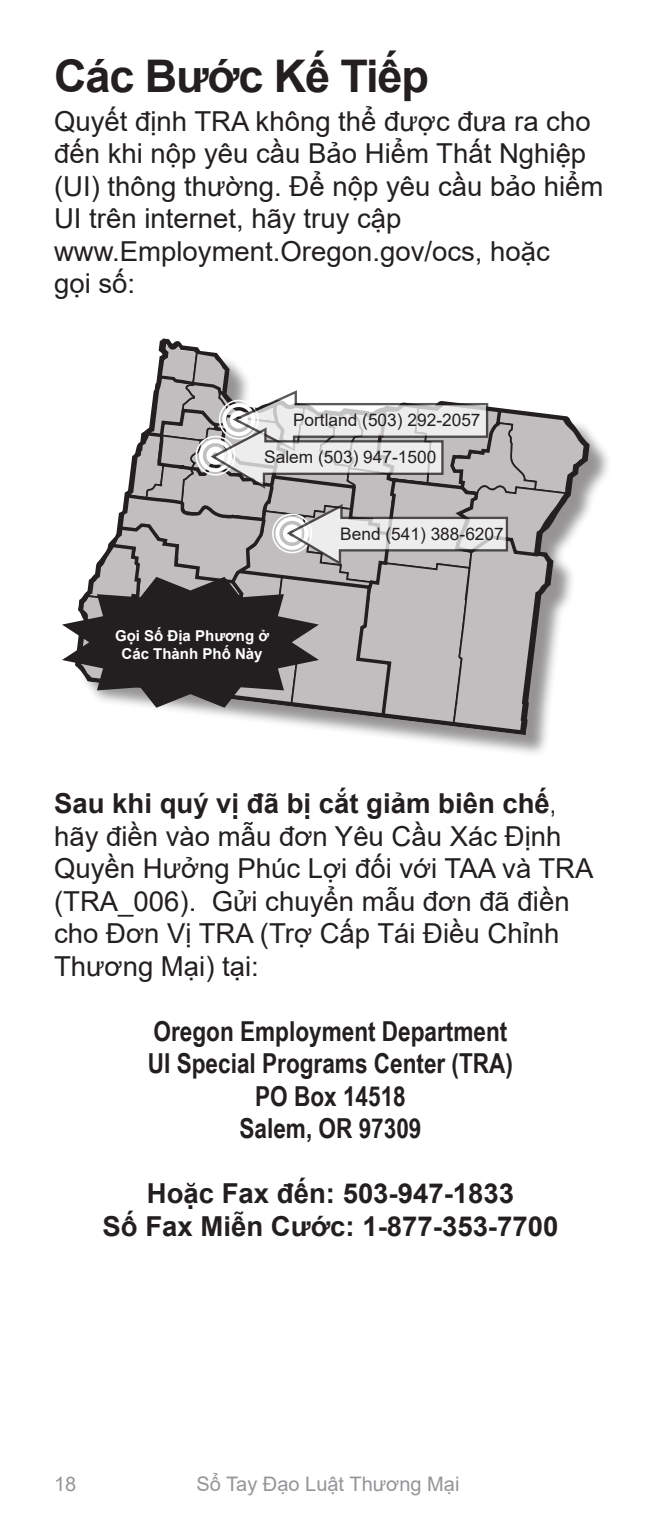
<style>
.page{position:relative;width:661px;height:1530px;background:#fff}
.page>*{position:absolute;margin:0;border:0;box-sizing:border-box;transform-origin:0 0}
.t1{font:700 45px "Arial";letter-spacing:-.025em;color:#231f20}
.t2{font:27.5px/32.5px "Arial";color:#231f20}
.t3{font:700 27.5px/32.5px "Arial Narrow";color:#231f20;text-align:center}
.t4{font:700 27.5px "Arial";color:#231f20}
.t5{font:20px "Arial";color:#939598}
.t6{font:17.25px "Arial";color:#231f20}
.t7{font:700 15px/18px "Arial";color:#fff;text-align:center}
.s1{font-weight:700}
.s2{font-family:"Arial Narrow"}
</style>
<div class="page">
<div style="left:79px;top:342px;width:533px;height:416px;background:#231f20;opacity:.48"></div>
<svg style="left:79px;top:338px;width:511px;height:398px"></svg>
<svg style="left:62px;top:341px;width:524px;height:392px"></svg>
<p class="t1" style="left:54px;top:44px;width:376px">Các Bước Kế Tiếp</p>
<p class="t2" style="left:54px;top:104px;width:550px">Quyết định TRA không thể được đưa ra cho đến khi nộp yêu cầu Bảo Hiểm Thất Nghiệp (UI) thông thường. Để nộp yêu cầu bảo hiểm<br>UI trên internet, hãy truy cập www.Employment.Oregon.gov/ocs, hoặc<br>gọi số:</p>
<p class="t6" style="left:293px;top:409px;width:189px">Portland (503) 292-2057</p>
<p class="t6" style="left:264px;top:445px;width:173px">Salem (503) 947-1500</p>
<p class="t7" style="left:115px;top:627px;width:155px">Gọi Số Địa Phương ở<br>Các Thành Phố Này</p>
<p class="t6" style="left:340px;top:522px;width:165px">Bend (541) 388-6207</p>
<p class="t2" style="left:54px;top:787px;width:540px"><span class="s1">Sau khi quý vị đã bị cắt giảm biên chế</span><span class="s2">, </span>hãy điền vào mẫu đơn Yêu Cầu Xác Định<br>Quyền Hưởng Phúc Lợi đối với TAA và TRA (TRA_006). Gửi chuyển mẫu đơn đã điền cho Đơn Vị TRA (Trợ Cấp Tái Điều Chỉnh<br>Thương Mại) tại:</p>
<p class="t3" style="left:148px;top:1013px;width:366px">Oregon Employment Department<br>UI Special Programs Center (TRA)<br>PO Box 14518</p>
<p class="t3" style="left:239px;top:1111px;width:183px">Salem, OR 97309</p>
<p class="t4" style="left:147px;top:1174px;width:368px">Hoặc Fax đến: 503-947-1833</p>
<p class="t4" style="left:102px;top:1206px;width:457px">Số Fax Miễn Cước: 1-877-353-7700</p>
<p class="t5" style="left:54px;top:1470px;width:24px">18</p>
<p class="t5" style="left:196px;top:1470px;width:264px">Sổ Tay Đạo Luật Thương Mại</p>
</div>
